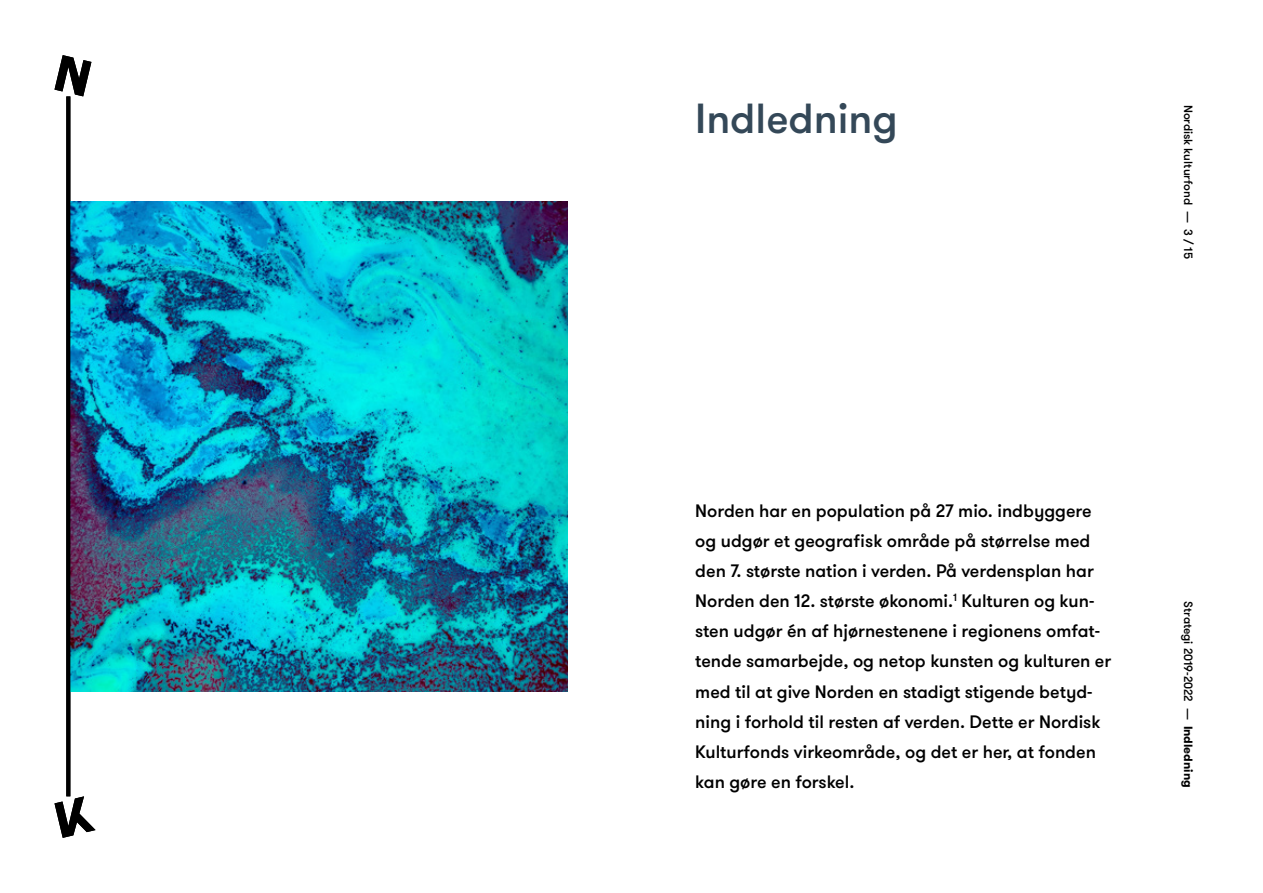
<style>
.page{position:relative;width:1263px;height:893px;background:#fff}
.page>*{position:absolute;margin:0;border:0;box-sizing:border-box;transform-origin:0 0}
.t1{font:500 42px "GT Walsheim";color:#344858}
.t2{font:500 18px/30px "GT Walsheim";color:#000}
.t3{font:500 12px "GT Walsheim";color:#000}
.s1{font-weight:700}
</style>
<div class="page">
<img style="left:96px;top:201px;width:472px;height:490px">
<img style="left:54px;top:55px;width:42px;height:783px">
<h1 class="t1" style="left:695px;top:92px;width:204px">Indledning</h1>
<p class="t3" style="left:1196px;top:105px;width:156px;rotate:90deg">Nordisk kulturfond — 3 / 15</p>
<p class="t2" style="left:695px;top:497px;width:418px">Norden har en population på 27 mio. indbyggere og udgør et geografisk område på størrelse med den 7. største nation i verden. På verdensplan har Norden den 12. største økonomi.<sup>1</sup> Kulturen og kun&shy;sten udgør én af hjørnestenene i regionens omfat&shy;tende samarbejde, og netop kunsten og kulturen er med til at give Norden en stadigt stigende betyd&shy;ning i forhold til resten af verden. Dette er Nordisk Kulturfonds virkeområde, og det er her, at fonden kan gøre en forskel.</p>
<p class="t3" style="left:1196px;top:601px;width:188px;rotate:90deg">Strategi 2019-2022 — <span class="s1">Indledning</span></p>
</div>
